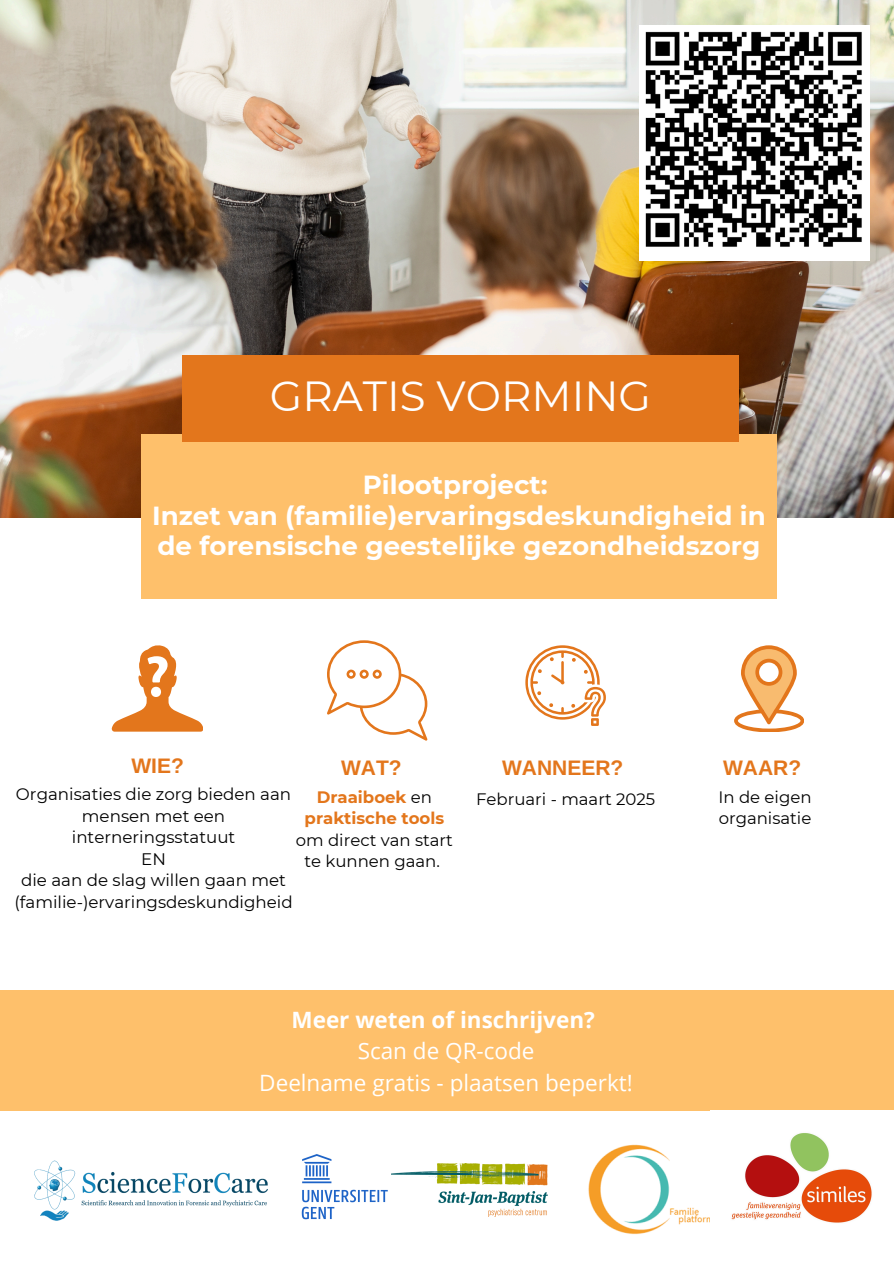
<style>
.page{position:relative;width:894px;height:1264px;background:#fff}
.page>*{position:absolute;margin:0;border:0;box-sizing:border-box;transform-origin:0 0}
.t1{font:42px "Montserrat";color:#fff}
.t2{font:700 26.1px/30.3px "Montserrat";color:#fff;text-align:center}
.t3{font:22.5px/31.5px "Open Sans";color:#fff;text-align:center}
.t4{font:700 21px "Arimo";color:#e3761c}
.t5{font:16.65px/21.6px "Montserrat";color:#000001;text-align:center}
.t6{font:16.5px/21.3px "Montserrat";color:#000001;text-align:center}
.t7{font:700 16.5px "Montserrat";color:#e3761c}
.s1{font-weight:400;color:#000001}
.s2{font-weight:700;color:#e3761c}
.s3{font-weight:700}
</style>
<div class="page">
<div style="left:0;top:990px;width:893px;height:120px;background:#fec06b"></div>
<img style="left:0;top:0;width:893px;height:517px">
<div style="left:141px;top:434px;width:635px;height:164px;background:#fec06b"></div>
<div style="left:182px;top:355px;width:556px;height:86px;background:#e3761c"></div>
<img style="left:34px;top:1160px;width:234px;height:61px">
<img style="left:301px;top:1154px;width:87px;height:66px">
<img style="left:588px;top:1144px;width:122px;height:91px">
<img style="left:391px;top:1163px;width:156px;height:53px">
<svg style="left:327px;top:640px;width:100px;height:100px"></svg>
<svg style="left:525px;top:645px;width:80px;height:81px"></svg>
<img style="left:731px;top:1133px;width:141px;height:90px">
<img style="left:639px;top:25px;width:230px;height:235px">
<svg style="left:112px;top:645px;width:91px;height:86px"></svg>
<svg style="left:734px;top:645px;width:69px;height:87px"></svg>
<p class="t1" style="left:270px;top:371px;width:382px">GRATIS VORMING</p>
<p class="t2" style="left:152px;top:469px;width:615px">Pilootproject:<br>Inzet van (familie)ervaringsdeskundigheid in de forensische geestelijke gezondheidszorg</p>
<p class="t4" style="left:131px;top:754px;width:54px">WIE?</p>
<p class="t5" style="left:16px;top:783px;width:276px">Organisaties die zorg bieden aan mensen met een interneringsstatuut</p>
<p class="t5" style="left:141px;top:847px;width:26px">EN</p>
<p class="t5" style="left:14px;top:869px;width:280px">die aan de slag willen gaan met (familie-)ervaringsdeskundigheid</p>
<h2 class="t4" style="left:341px;top:756px;width:62px">WAT?</h2>
<p class="t4" style="left:502px;top:755px;width:123px">WANNEER?</p>
<p class="t4" style="left:722px;top:756px;width:80px">WAAR?</p>
<h3 class="t7" style="left:316px;top:787px;width:117px">Draaiboek <span class="s1">en</span></h3>
<h3 class="t6" style="left:476px;top:788px;width:180px">Februari - maart 2025</h3>
<h3 class="t6" style="left:296px;top:807px;width:158px"><span class="s2">praktische tools </span>om direct van start te kunnen gaan.</h3>
<p class="t6" style="left:718px;top:786px;width:94px;text-align:left">In de eigen organisatie</p>
<h1 class="t3" style="left:259px;top:1003px;width:375px"><span class="s3">Meer weten of inschrijven?<br></span>Scan de QR-code<br>Deelname gratis - plaatsen beperkt!</h1>
</div>
